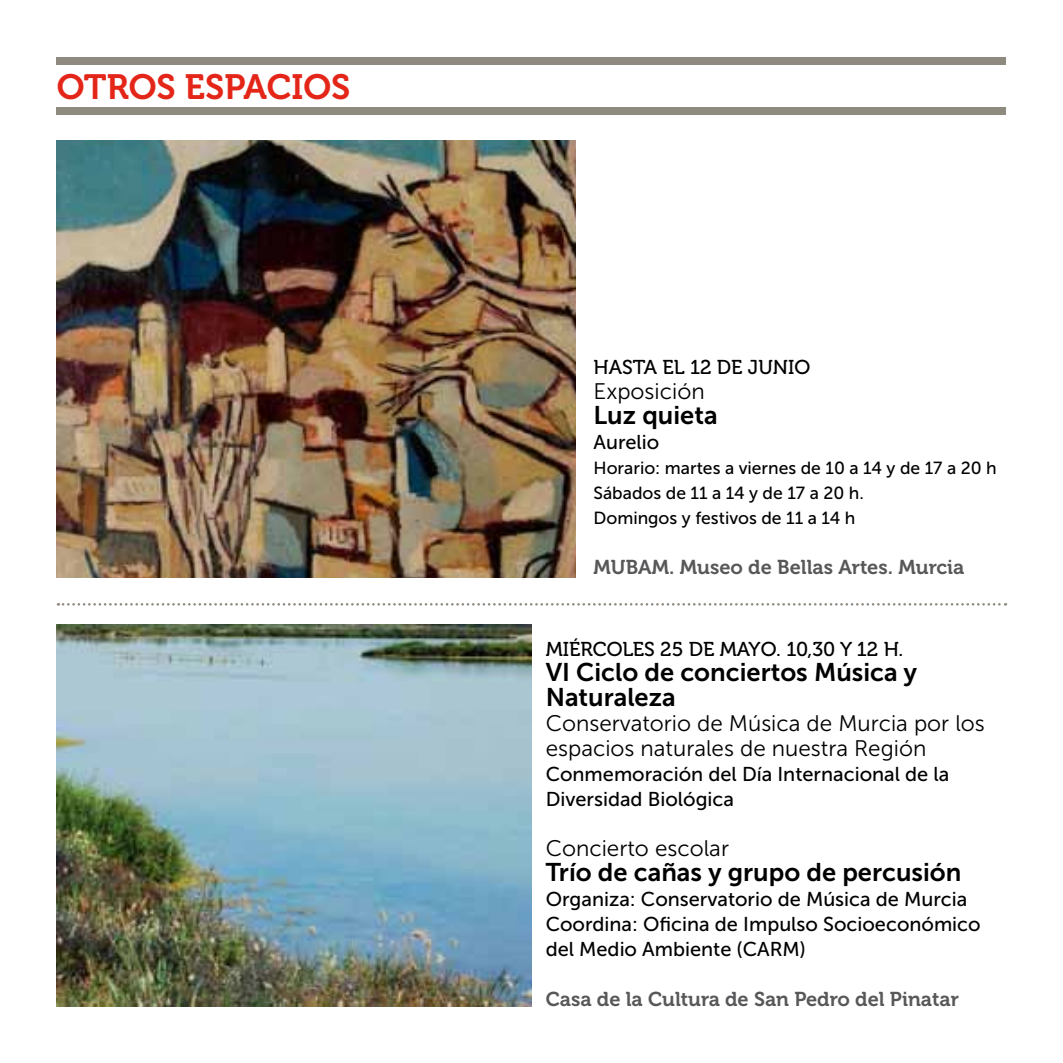
<style>
.page{position:relative;width:1063px;height:1063px;background:#fff}
.page>*{position:absolute;margin:0;border:0;box-sizing:border-box;transform-origin:0 0}
.t1{font:35px "Museo 700";color:#e42618}
.t2{font:25.5px/25px "Museo Sans 700";color:#000}
.t3{font:22.5px/25px "Museo Sans 300";color:#000}
.t4{font:20px/25px "Museo Sans 500";color:#000}
.t5{font:20px "Museo 700";color:#58585a}
.t6{font:20px "Museo 500";color:#000}
.t7{font:17.5px/25px "Museo Sans 500";color:#000}
</style>
<div class="page">
<svg style="left:58px;top:603px;width:948px;height:3px"></svg>
<div style="left:57px;top:57px;width:949px;height:8px;background:#8f8a80"></div>
<div style="left:57px;top:107px;width:949px;height:8px;background:#8f8a80"></div>
<img style="left:57px;top:141px;width:519px;height:436px">
<img style="left:57px;top:624px;width:475px;height:382px">
<h1 class="t1" style="left:57px;top:67px;width:295px">OTROS ESPACIOS</h1>
<p class="t6" style="left:594px;top:356px;width:218px">HASTA EL 12 DE JUNIO</p>
<p class="t3" style="left:594px;top:379px;width:113px">Exposición</p>
<p class="t2" style="left:594px;top:403px;width:126px">Luz quieta</p>
<p class="t4" style="left:594px;top:430px;width:67px">Aurelio</p>
<p class="t7" style="left:594px;top:455px;width:405px">Horario: martes a viernes de 10 a 14 y de 17 a 20 h<br>Sábados de 11 a 14 y de 17 a 20 h.<br>Domingos y festivos de 11 a 14 h</p>
<p class="t5" style="left:594px;top:556px;width:372px">MUBAM. Museo de Bellas Artes. Murcia</p>
<p class="t6" style="left:546px;top:638px;width:359px">MIÉRCOLES 25 DE MAYO. 10,30 Y 12 H.</p>
<p class="t2" style="left:546px;top:660px;width:373px">VI Ciclo de conciertos Música y<br>Naturaleza</p>
<p class="t3" style="left:546px;top:711px;width:441px">Conservatorio de Música de Murcia por los espacios naturales de nuestra Región</p>
<p class="t4" style="left:546px;top:762px;width:405px">Conmemoración del Día Internacional de la<br>Diversidad Biológica</p>
<p class="t3" style="left:546px;top:836px;width:185px">Concierto escolar</p>
<p class="t2" style="left:546px;top:860px;width:417px">Trío de cañas y grupo de percusión</p>
<p class="t4" style="left:546px;top:887px;width:437px">Organiza: Conservatorio de Música de Murcia<br>Coordina: Oficina de Impulso Socioeconómico del Medio Ambiente (CARM)</p>
<p class="t5" style="left:546px;top:988px;width:415px">Casa de la Cultura de San Pedro del Pinatar</p>
</div>
